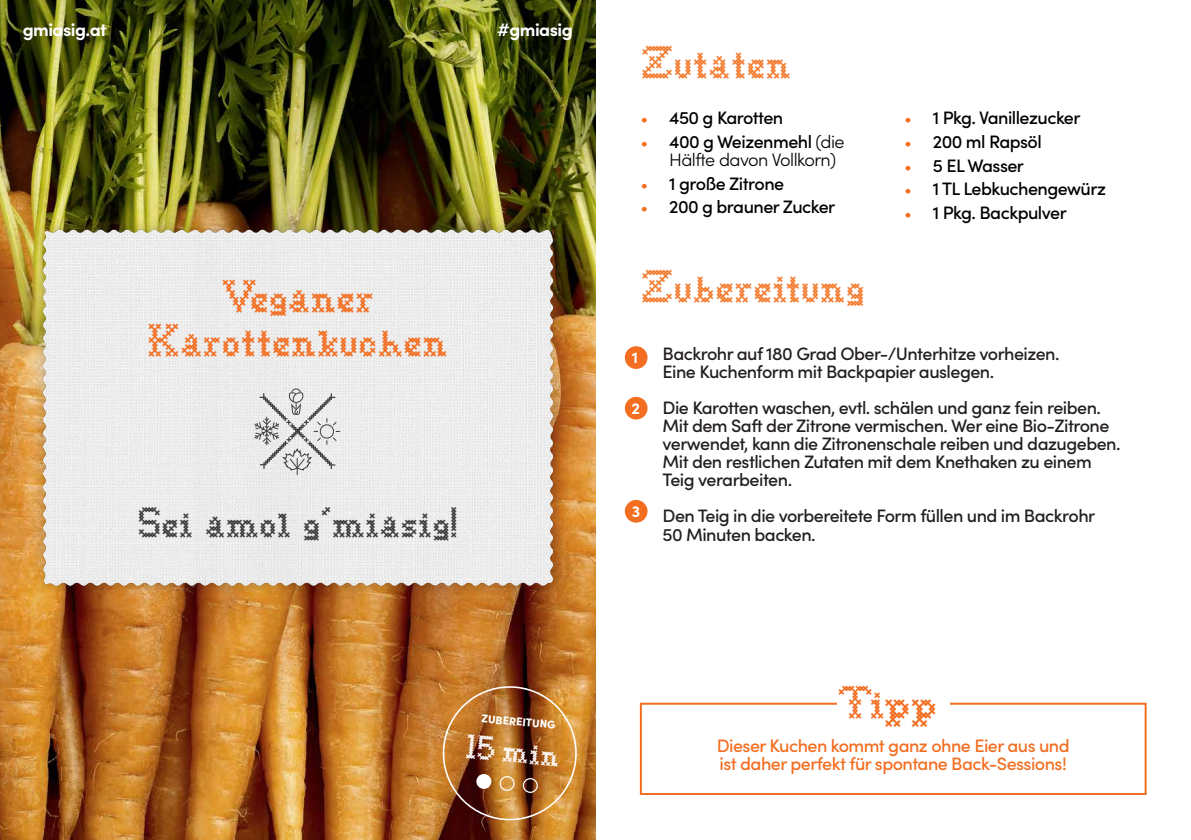
<style>
.page{position:relative;width:1191px;height:840px;background:#fff}
.page>*{position:absolute;margin:0;border:0;box-sizing:border-box;transform-origin:0 0}
.t1{font:42px/44px "Goodbye Crewel World NF";color:#f36e21;text-align:center}
.t2{font:42px "Goodbye Crewel World NF";color:#f47d32}
.t3{font:38.8px "Goodbye Crewel World NF";color:#3e3e3f}
.t4{font:31.2px "Goodbye Crewel World NF";color:#fff}
.t5{font:500 18px/18px "Sofia Pro";letter-spacing:-.03em;color:#231f20}
.t6{font:500 18px "Sofia Pro";letter-spacing:-.03em;color:#000}
.t7{font:500 18px/18px "Sofia Pro";letter-spacing:-.03em;color:#f36e21}
.t8{font:300 18px/18px "Sofia Pro";letter-spacing:-.03em;color:#000}
.t9{font:700 18px "Sofia Pro";letter-spacing:-.03em;color:#fff}
.t10{font:700 16px "Sofia Pro";color:#fff}
.t11{font:900 11.2px "Sofia Pro";color:#fff}
.s1{font-size:16px;color:#f36e21}
.s2{font-weight:500;font-size:16px;color:#f36e21}
.s3{font-weight:500}
.s4{font-weight:700;font-size:16px;color:#fff}
</style>
<div class="page">
<img style="left:0;top:0;width:595px;height:839px">
<img style="left:439px;top:682px;width:141px;height:140px">
<div style="left:29px;top:216px;width:537px;height:383px;background:#231f20;opacity:.3"></div>
<img style="left:35px;top:217px;width:525px;height:384px">
<svg style="left:253px;top:388px;width:87px;height:86px"></svg>
<div style="left:640px;top:702px;width:506px;height:92px;border:2px solid #f36e21"></div>
<div style="left:837px;top:684px;width:112px;height:32px;background:#fff"></div>
<div style="left:625px;top:346px;width:22px;height:23px;background:#f36e21;border-radius:50%"></div>
<div style="left:625px;top:396px;width:22px;height:23px;background:#f36e21;border-radius:50%"></div>
<div style="left:625px;top:499px;width:22px;height:23px;background:#f36e21;border-radius:50%"></div>
<p class="t9" style="left:23px;top:15px;width:86px">gmiasig.at</p>
<p class="t9" style="left:497px;top:15px;width:77px">#gmiasig</p>
<h1 class="t1" style="left:147px;top:274px;width:302px">Veganer<br>Karottenkuchen</h1>
<h2 class="t3" style="left:137px;top:497px;width:322px">Sei amol g'miasig!</h2>
<p class="t11" style="left:482px;top:709px;width:76px;rotate:5deg">ZUBEREITUNG</p>
<h3 class="t4" style="left:467px;top:725px;width:96px;rotate:5deg">15 min</h3>
<h1 class="t2" style="left:641px;top:35px;width:152px">Zutaten</h1>
<p class="t6" style="left:641px;top:104px;width:144px"><span class="s1">•</span> 450 g Karotten</p>
<p class="t8" style="left:669px;top:131px;width:177px;text-indent:-28px"><span class="s2">•</span> <span class="s3">400 g Weizenmehl</span> (die<br>Hälfte davon Vollkorn)</p>
<p class="t6" style="left:641px;top:170px;width:145px"><span class="s1">•</span> 1 große Zitrone</p>
<p class="t6" style="left:641px;top:193px;width:196px"><span class="s1">•</span> 200 g brauner Zucker</p>
<h1 class="t2" style="left:641px;top:259px;width:226px">Zubereitung</h1>
<p class="t6" style="left:904px;top:104px;width:177px"><span class="s1">•</span> 1 Pkg. Vanillezucker</p>
<p class="t6" style="left:904px;top:128px;width:139px"><span class="s1">•</span> 200 ml Rapsöl</p>
<p class="t6" style="left:904px;top:152px;width:121px"><span class="s1">•</span> 5 EL Wasser</p>
<p class="t6" style="left:904px;top:175px;width:203px"><span class="s1">•</span> 1 TL Lebkuchengewürz</p>
<p class="t6" style="left:904px;top:199px;width:164px"><span class="s1">•</span> 1 Pkg. Backpulver</p>
<p class="t10" style="left:631px;top:345px;width:8px">1</p>
<p class="t10" style="left:631px;top:396px;width:10px">2</p>
<p class="t10" style="left:631px;top:499px;width:10px">3</p>
<p class="t5" style="left:662px;top:343px;width:398px">Backrohr auf 180 Grad Ober-/Unterhitze vorheizen.<br>Eine Kuchenform mit Backpapier auslegen.</p>
<p class="t5" style="left:662px;top:397px;width:459px">Die Karotten waschen, evtl. schälen und ganz fein reiben.<br>Mit dem Saft der Zitrone vermischen. Wer eine Bio-Zitrone verwendet, kann die Zitronenschale reiben und dazugeben.<br>Mit den restlichen Zutaten mit dem Knethaken zu einem Teig verarbeiten.</p>
<p class="t5" style="left:662px;top:504px;width:434px;line-height:19.2px">Den Teig in die vorbereitete Form füllen und im Backrohr<br>50 Minuten backen.<span class="s4">2</span></p>
<h1 class="t1" style="left:837px;top:679px;width:101px">Tipp</h1>
<p class="t7" style="left:716px;top:735px;width:354px">Dieser Kuchen kommt ganz ohne Eier aus und ist daher perfekt für spontane Back-Sessions!</p>
</div>
